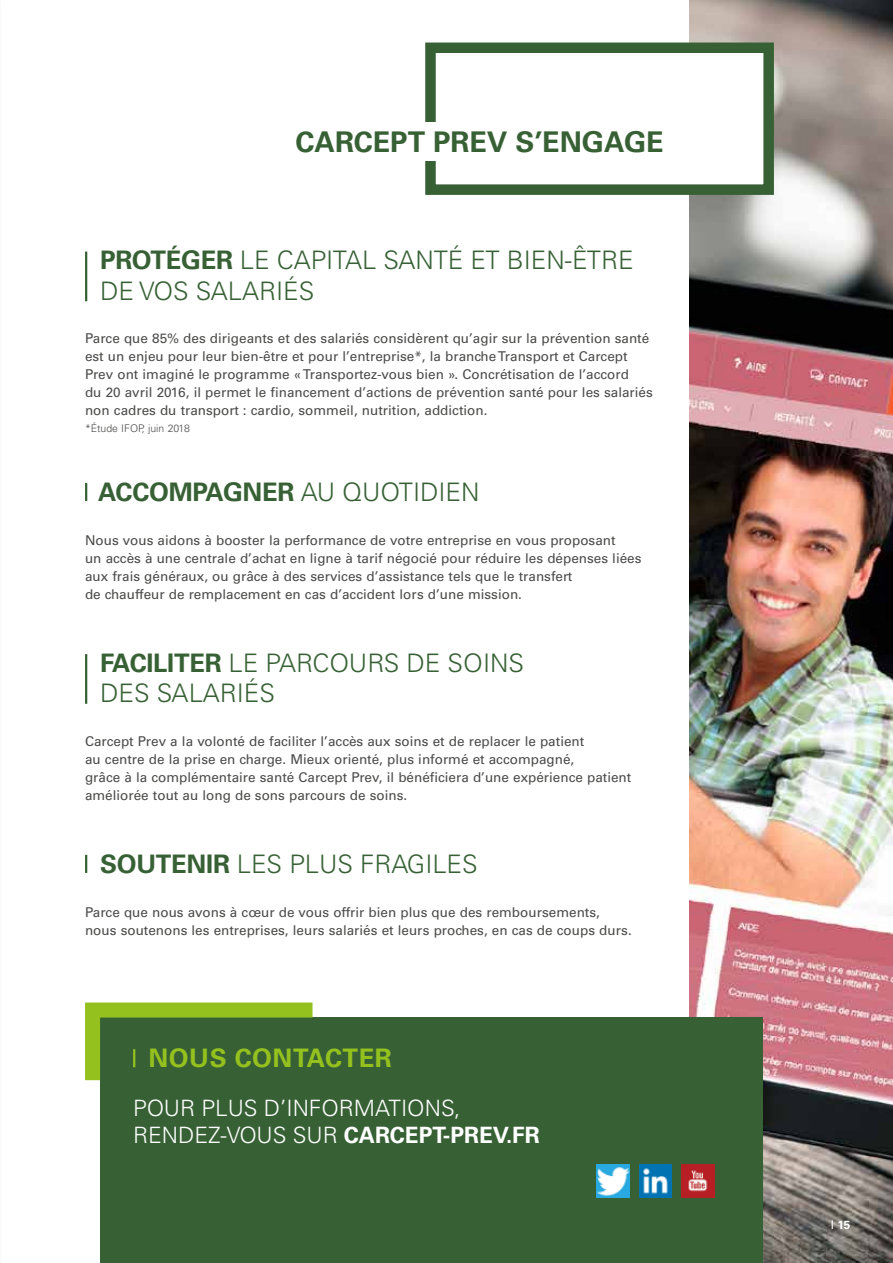
<style>
.page{position:relative;width:893px;height:1263px;background:#fff}
.page>*{position:absolute;margin:0;border:0;box-sizing:border-box;transform-origin:0 0}
.t1{font:700 28.5px "Univers LT Std";color:#376135}
.t2{font:300 25.5px/30.6px "Univers LT Std";color:#376135}
.t3{font:700 25.5px "Univers LT Std";letter-spacing:-.01em;color:#376135}
.t4{font:700 25.5px "Univers LT Std";letter-spacing:.02em;color:#95c11f}
.t5{font:300 22.5px/27px "Univers LT Std";color:#fff}
.t6{font:13.5px/18px "Univers LT Std";color:#4a4a49}
.t7{font:700 11.7px "Univers LT Std";color:#fff}
.t8{font:300 10.5px "Univers LT Std";color:#4a4a49}
.s1{font-weight:700}
.s2{font-weight:300}
.s3{font-weight:400;font-size:12px}
</style>
<div class="page">
<img style="left:690px;top:0;width:203px;height:1263px">
<div style="left:425px;top:43px;width:349px;height:152px;background:#fff;border:10px solid #376135"></div>
<div style="left:296px;top:123px;width:393px;height:38px;background:#fff"></div>
<hr style="left:85px;top:252px;width:2px;height:49px;background:#376135">
<svg style="left:85px;top:483px;width:2px;height:18px"></svg>
<hr style="left:85px;top:654px;width:2px;height:50px;background:#376135">
<svg style="left:85px;top:855px;width:2px;height:18px"></svg>
<div style="left:100px;top:1017px;width:662px;height:246px;background:#376135"></div>
<img style="left:639px;top:1165px;width:33px;height:32px">
<img style="left:597px;top:1165px;width:32px;height:32px">
<img style="left:682px;top:1165px;width:32px;height:32px">
<svg style="left:85px;top:1002px;width:228px;height:79px"></svg>
<h1 class="t1" style="left:296px;top:125px;width:370px">CARCEPT PREV S’ENGAGE</h1>
<h2 class="t2" style="left:100px;top:245px;width:535px"><span class="s1">PROTÉGER</span> LE CAPITAL SANTÉ ET BIEN-ÊTRE<br>DE VOS SALARIÉS</h2>
<p class="t6" style="left:85px;top:330px;width:569px">Parce que 85% des dirigeants et des salariés considèrent qu’agir sur la prévention santé est un enjeu pour leur bien-être et pour l’entreprise*, la branche Transport et Carcept Prev ont imaginé le programme « Transportez-vous bien ». Concrétisation de l’accord<br>du 20 avril 2016, il permet le financement d’actions de prévention santé pour les salariés non cadres du transport : cardio, sommeil, nutrition, addiction.</p>
<p class="t8" style="left:85px;top:422px;width:106px">*Étude IFOP, juin 2018</p>
<h2 class="t3" style="left:98px;top:477px;width:383px">ACCOMPAGNER <span class="s2">AU QUOTIDIEN</span></h2>
<p class="t6" style="left:85px;top:531px;width:558px">Nous vous aidons à booster la performance de votre entreprise en vous proposant<br>un accès à une centrale d’achat en ligne à tarif négocié pour réduire les dépenses liées aux frais généraux, ou grâce à des services d’assistance tels que le transfert<br>de chauffeur de remplacement en cas d’accident lors d’une mission.</p>
<h2 class="t2" style="left:100px;top:647px;width:426px"><span class="s1">FACILITER</span> LE PARCOURS DE SOINS<br>DES SALARIÉS</h2>
<p class="t6" style="left:85px;top:732px;width:548px">Carcept Prev a la volonté de faciliter l’accès aux soins et de replacer le patient<br>au centre de la prise en charge. Mieux orienté, plus informé et accompagné,<br>grâce à la complémentaire santé Carcept Prev, il bénéficiera d’une expérience patient améliorée tout au long de sons parcours de soins.</p>
<h2 class="t2" style="left:100px;top:849px;width:379px"><span class="s1">SOUTENIR</span> LES PLUS FRAGILES</h2>
<p class="t6" style="left:85px;top:903px;width:548px">Parce que nous avons à cœur de vous offrir bien plus que des remboursements, nous soutenons les entreprises, leurs salariés et leurs proches, en cas de coups durs.</p>
<h2 class="t4" style="left:149px;top:1043px;width:245px">NOUS CONTACTER</h2>
<h3 class="t5" style="left:133px;top:1094px;width:408px">POUR PLUS D’INFORMATIONS,<br>RENDEZ-VOUS SUR <span class="s1">CARCEPT-PREV.FR</span></h3>
<p class="t7" style="left:831px;top:1218px;width:21px"><span class="s3">I</span> 15</p>
</div>
